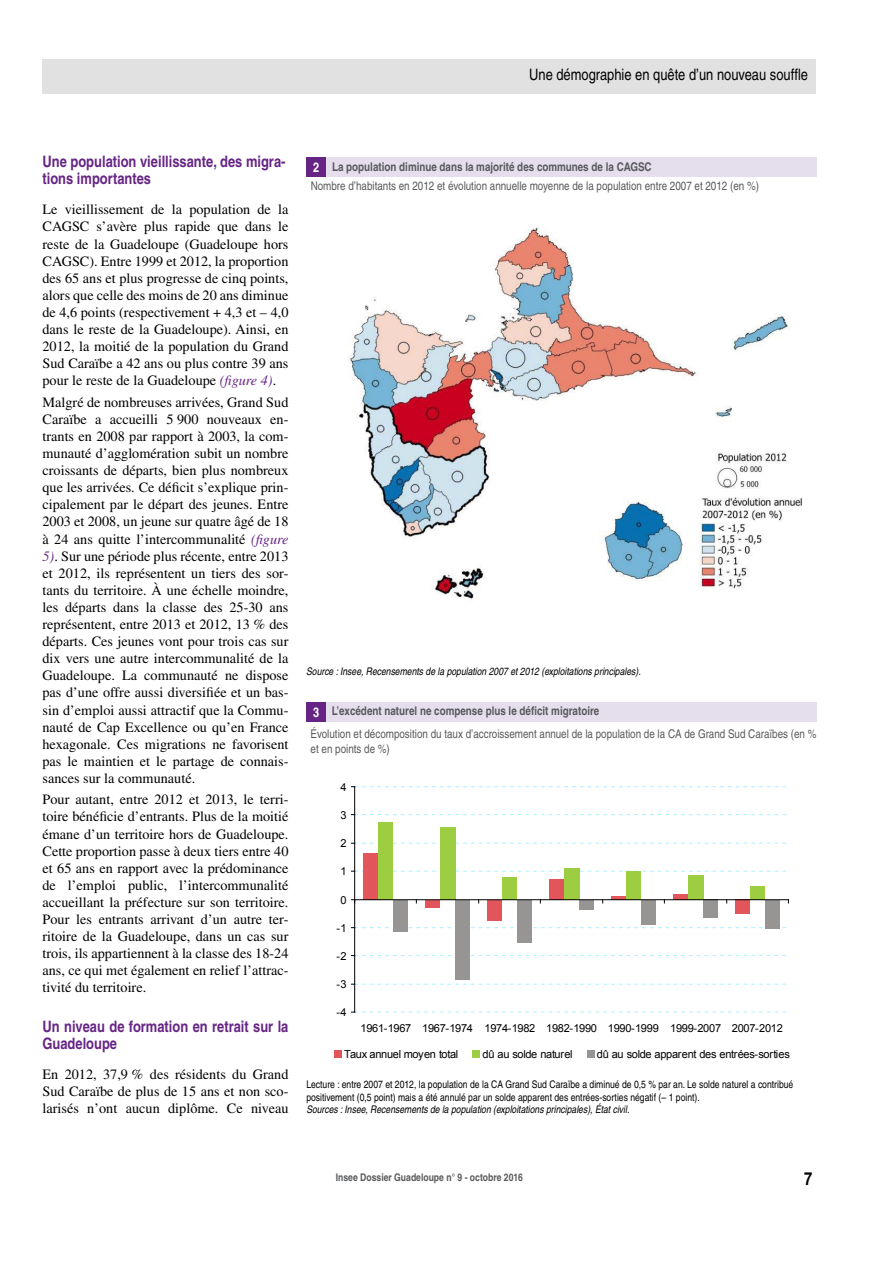
<style>
.page{position:relative;width:893px;height:1263px;background:#fff}
.page>*{position:absolute;margin:0;border:0;box-sizing:border-box;transform-origin:0 0}
.t1{font:700 condensed 18px "Helvetica";color:#000}
.t2{font:700 condensed 15.75px/17.1px "Helvetica";color:#662584}
.t3{font:condensed 15.75px "Helvetica";color:#000}
.t4{font:14.25px/17.1px "Times";color:#000;text-align:justify}
.t5{font:700 condensed 13.5px "Helvetica";color:#fff}
.t6{font:condensed 12px/14.4px "Helvetica";color:#58595b}
.t7{font:700 condensed 12px "Helvetica";color:#58595b}
.t8{font:11.1px "Arial";letter-spacing:-.025em;color:#000}
.t9{font:condensed 10.5px/12.6px "Helvetica";color:#000}
.t10{font:italic condensed 10.5px "Helvetica";color:#000}
.t11{font:700 condensed 10.5px "Helvetica";color:#58595b}
.s1{font-style:italic;color:#662584}
</style>
<div class="page">
<div style="left:43px;top:60px;width:773px;height:34px;background:#e2e1e1"></div>
<div style="left:306px;top:702px;width:511px;height:20px;background:#e4deed"></div>
<div style="left:306px;top:702px;width:20px;height:20px;background:#662584"></div>
<div style="left:306px;top:157px;width:511px;height:20px;background:#e4deed"></div>
<div style="left:306px;top:157px;width:20px;height:20px;background:#662584"></div>
<img style="left:348px;top:227px;width:455px;height:373px">
<div style="left:363px;top:853px;width:15px;height:47px;background:#e2555b"></div>
<div style="left:425px;top:900px;width:15px;height:7px;background:#e2555b"></div>
<div style="left:487px;top:900px;width:15px;height:20px;background:#e2555b"></div>
<div style="left:549px;top:879px;width:15px;height:21px;background:#e2555b"></div>
<hr style="left:611px;top:896px;width:15px;height:4px;background:#e2555b">
<div style="left:673px;top:894px;width:15px;height:6px;background:#e2555b"></div>
<div style="left:735px;top:900px;width:15px;height:14px;background:#e2555b"></div>
<div style="left:378px;top:822px;width:15px;height:78px;background:#9dcd40"></div>
<div style="left:440px;top:827px;width:15px;height:73px;background:#9dcd40"></div>
<div style="left:502px;top:877px;width:15px;height:23px;background:#9dcd40"></div>
<div style="left:564px;top:868px;width:15px;height:32px;background:#9dcd40"></div>
<div style="left:626px;top:871px;width:15px;height:29px;background:#9dcd40"></div>
<div style="left:688px;top:876px;width:15px;height:24px;background:#9dcd40"></div>
<div style="left:750px;top:886px;width:15px;height:14px;background:#9dcd40"></div>
<div style="left:393px;top:900px;width:15px;height:31px;background:#969594"></div>
<div style="left:455px;top:900px;width:15px;height:80px;background:#969594"></div>
<div style="left:517px;top:900px;width:15px;height:42px;background:#969594"></div>
<div style="left:579px;top:900px;width:15px;height:9px;background:#969594"></div>
<div style="left:641px;top:900px;width:15px;height:24px;background:#969594"></div>
<div style="left:703px;top:900px;width:15px;height:18px;background:#969594"></div>
<div style="left:765px;top:900px;width:15px;height:28px;background:#969594"></div>
<hr style="left:354px;top:787px;width:1px;height:225px;background:#000">
<svg style="left:351px;top:1012px;width:435px;height:1px"></svg>
<svg style="left:351px;top:984px;width:435px;height:1px"></svg>
<svg style="left:351px;top:955px;width:435px;height:1px"></svg>
<svg style="left:351px;top:927px;width:435px;height:1px"></svg>
<svg style="left:351px;top:871px;width:435px;height:1px"></svg>
<svg style="left:351px;top:843px;width:435px;height:1px"></svg>
<svg style="left:351px;top:814px;width:435px;height:1px"></svg>
<svg style="left:351px;top:786px;width:435px;height:1px"></svg>
<hr style="left:355px;top:899px;width:433px;height:1px;background:#000">
<div style="left:335px;top:1050px;width:7px;height:7px;background:#e2555b"></div>
<div style="left:473px;top:1050px;width:7px;height:7px;background:#9dcd40"></div>
<div style="left:587px;top:1050px;width:7px;height:7px;background:#969594"></div>
<p class="t3" style="left:529px;top:66px;width:280px">Une démographie en quête d’un nouveau souffle</p>
<p class="t2" style="left:43px;top:153px;width:244px">Une population vieillissante, des migra&shy;tions importantes</p>
<p class="t4" style="left:43px;top:201px;width:247px">Le vieillissement de la population de la CAGSC s’avère plus rapide que dans le reste de la Guadeloupe (Guadeloupe hors CAGSC). Entre 1999 et 2012, la proportion des 65 ans et plus progresse de cinq points, alors que celle des moins de 20 ans diminue de 4,6 points (respectivement + 4,3 et – 4,0 dans le reste de la Guadeloupe). Ainsi, en 2012, la moitié de la population du Grand Sud Caraïbe a 42 ans ou plus contre 39 ans pour le reste de la Guadeloupe <span class="s1">(figure 4)</span>.</p>
<p class="t4" style="left:43px;top:393px;width:247px">Malgré de nombreuses arrivées, Grand Sud Caraïbe a accueilli 5 900 nouveaux en&shy;trants en 2008 par rapport à 2003, la com&shy;munauté d’agglomération subit un nombre croissants de départs, bien plus nombreux que les arrivées. Ce déficit s’explique prin&shy;cipalement par le départ des jeunes. Entre 2003 et 2008, un jeune sur quatre âgé de 18 à 24 ans quitte l’intercommunalité <span class="s1">(figure 5)</span>. Sur une période plus récente, entre 2013 et 2012, ils représentent un tiers des sor&shy;tants du territoire. À une échelle moindre, les départs dans la classe des 25-30 ans représentent, entre 2013 et 2012, 13 % des départs. Ces jeunes vont pour trois cas sur dix vers une autre intercommunalité de la Guadeloupe. La communauté ne dispose pas d’une offre aussi diversifiée et un bas&shy;sin d’emploi aussi attractif que la Commu&shy;nauté de Cap Excellence ou qu’en France hexagonale. Ces migrations ne favorisent pas le maintien et le partage de connais&shy;sances sur la communauté.</p>
<p class="t4" style="left:43px;top:791px;width:247px">Pour autant, entre 2012 et 2013, le terri&shy;toire bénéficie d’entrants. Plus de la moitié émane d’un territoire hors de Guadeloupe.<br>Cette proportion passe à deux tiers entre 40 et 65 ans en rapport avec la prédominance de l’emploi public, l’intercommunalité accueillant la préfecture sur son territoire.<br>Pour les entrants arrivant d’un autre ter&shy;ritoire de la Guadeloupe, dans un cas sur trois, ils appartiennent à la classe des 18-24 ans, ce qui met également en relief l’attrac&shy;tivité du territoire.</p>
<p class="t2" style="left:43px;top:1018px;width:247px;line-height:16.5px">Un niveau de formation en retrait sur la<br>Guadeloupe</p>
<p class="t4" style="left:43px;top:1065px;width:247px">En 2012, 37,9 % des résidents du Grand Sud Caraïbe de plus de 15 ans et non sco&shy;larisés n’ont aucun diplôme. Ce niveau</p>
<p class="t7" style="left:332px;top:159px;width:321px">La population diminue dans la majorité des communes de la CAGSC</p>
<p class="t6" style="left:311px;top:179px;width:450px">Nombre d’habitants en 2012 et évolution annuelle moyenne de la population entre 2007 et 2012 (en %)</p>
<p class="t5" style="left:313px;top:159px;width:8px">2</p>
<p class="t10" style="left:306px;top:665px;width:336px">Source : Insee, Recensements de la population 2007 et 2012 (exploitations principales).</p>
<p class="t7" style="left:332px;top:704px;width:269px">L’excédent naturel ne compense plus le déficit migratoire</p>
<p class="t6" style="left:311px;top:727px;width:507px">Évolution et décomposition du taux d’accroissement annuel de la population de la CA de Grand Sud Caraïbes (en % et en points de %)</p>
<p class="t5" style="left:313px;top:703px;width:8px">3</p>
<p class="t8" style="left:340px;top:779px;width:8px">4</p>
<p class="t8" style="left:340px;top:807px;width:8px">3</p>
<p class="t8" style="left:340px;top:836px;width:8px">2</p>
<p class="t8" style="left:340px;top:864px;width:8px">1</p>
<p class="t8" style="left:340px;top:892px;width:8px">0</p>
<p class="t8" style="left:336px;top:920px;width:12px">-1</p>
<p class="t8" style="left:336px;top:948px;width:12px">-2</p>
<p class="t8" style="left:336px;top:977px;width:12px">-3</p>
<p class="t8" style="left:336px;top:1005px;width:12px">-4</p>
<p class="t8" style="left:360px;top:1021px;width:424px">1961-1967 1967-1974 1974-1982 1982-1990 1990-1999 1999-2007 2007-2012</p>
<p class="t8" style="left:344px;top:1046px;width:116px">Taux annuel moyen total</p>
<p class="t8" style="left:483px;top:1046px;width:92px">dû au solde naturel</p>
<p class="t8" style="left:597px;top:1046px;width:195px">dû au solde apparent des entrées-sorties</p>
<p class="t9" style="left:306px;top:1078px;width:489px">Lecture : entre 2007 et 2012, la population de la CA Grand Sud Caraïbe a diminué de 0,5 % par an. Le solde naturel a contribué positivement (0,5 point) mais a été annulé par un solde apparent des entrées-sorties négatif (– 1 point).</p>
<p class="t10" style="left:306px;top:1103px;width:325px">Sources : Insee, Recensements de la population (exploitations principales), État civil.</p>
<p class="t11" style="left:336px;top:1170px;width:189px">Insee Dossier Guadeloupe n° 9 - octobre 2016</p>
<p class="t1" style="left:804px;top:1167px;width:10px">7</p>
</div>
